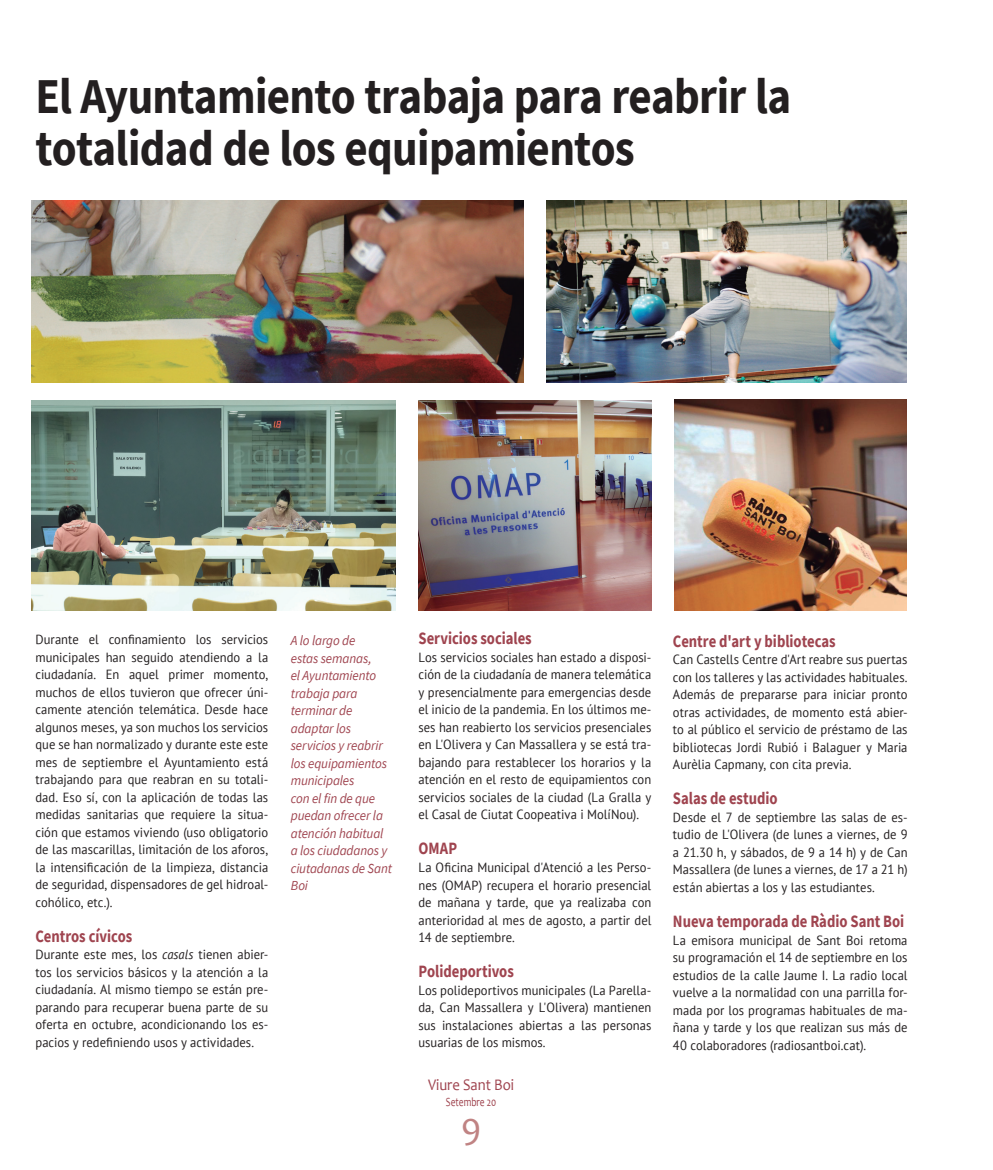
<style>
.page{position:relative;width:993px;height:1170px;background:#fff}
.page>*{position:absolute;margin:0;border:0;box-sizing:border-box;transform-origin:0 0}
.Títol_40{font:700 50px/52.5px "Source Sans Pro";letter-spacing:-.015em;color:#231f20;scale:.9 1}
.t1{font:37.5px "Candara";color:#c08383}
.Titolet{font:700 17.25px "Source Sans Pro";color:#9f444f;scale:.85 1}
.t2{font:16.25px "Candara";color:#9f444f;scale:.9 1}
.Peu_de_foto{font:italic 13.75px/17.5px "Source Sans Pro";letter-spacing:-.01em;color:#9f444f;scale:.95 1}
.Text-base_sense_sagn{font:13.25px/17.5px "PT Sans";color:#231f20;text-align:justify;scale:.95 1}
.t3{font:12.5px "Candara";color:#9f444f;scale:.75 1}
.s1{font-style:italic}
</style>
<div class="page">
<img style="left:418px;top:400px;width:233px;height:210px">
<img style="left:546px;top:201px;width:360px;height:181px">
<img style="left:31px;top:400px;width:365px;height:210px">
<img style="left:31px;top:201px;width:492px;height:181px">
<img style="left:674px;top:400px;width:232px;height:210px">
<p class="Títol_40" style="left:35px;top:69px;width:840px">El Ayuntamiento trabaja para reabrir la totalidad de los equipamientos</p>
<p class="Text-base_sense_sagn" style="left:35px;top:630px;width:246px">Durante el confinamiento los servicios municipales han seguido atendiendo a la ciudadanía. En aquel primer momento, muchos de ellos tuvieron que ofrecer úni&shy;camente atención telemática. Desde hace algunos meses, ya son muchos los servicios que se han normalizado y durante este este mes de septiembre el Ayuntamiento está trabajando para que reabran en su totali&shy;dad. Eso sí, con la aplicación de todas las medidas sanitarias que requiere la situa&shy;ción que estamos viviendo (uso obligatorio de las mascarillas, limitación de los aforos, la intensificación de la limpieza, distancia de seguridad, dispensadores de gel hidroal&shy;cohólico, etc.).</p>
<p class="Titolet" style="left:35px;top:924px;width:115px">Centros cívicos</p>
<p class="Text-base_sense_sagn" style="left:35px;top:945px;width:246px">Durante este mes, los <span class="s1">casals</span> tienen abier&shy;tos los servicios básicos y la atención a la ciudadanía. Al mismo tiempo se están pre&shy;parando para recuperar buena parte de su oferta en octubre, acondicionando los es&shy;pacios y redefiniendo usos y actividades.</p>
<p class="Peu_de_foto" style="left:291px;top:631px;width:108px">A lo largo de<br>estas semanas,<br>el Ayuntamiento trabaja para terminar de adaptar los servicios y reabrir los equipamientos municipales<br>con el fin de que puedan ofrecer la atención habitual a los ciudadanos y ciutadanas de Sant<br>Boi</p>
<p class="Titolet" style="left:418px;top:627px;width:135px">Servicios sociales</p>
<p class="Text-base_sense_sagn" style="left:418px;top:648px;width:246px">Los servicios sociales han estado a disposi&shy;ción de la ciudadanía de manera telemática y presencialmente para emergencias desde el inicio de la pandemia. En los últimos me&shy;ses han reabierto los servicios presenciales en L'Olivera y Can Massallera y se está tra&shy;bajando para restablecer los horarios y la atención en el resto de equipamientos con servicios sociales de la ciudad (La Gralla y el Casal de Ciutat Coopeativa i MolíNou).</p>
<p class="Titolet" style="left:418px;top:837px;width:47px">OMAP</p>
<p class="Text-base_sense_sagn" style="left:418px;top:858px;width:246px">La Oficina Municipal d'Atenció a les Perso&shy;nes (OMAP) recupera el horario presencial de mañana y tarde, que ya realizaba con anterioridad al mes de agosto, a partir del 14 de septiembre.</p>
<p class="Titolet" style="left:418px;top:959px;width:114px">Polideportivos</p>
<p class="Text-base_sense_sagn" style="left:418px;top:980px;width:246px">Los polideportivos municipales (La Parella&shy;da, Can Massallera y L'Olivera) mantienen sus instalaciones abiertas a las personas usuarias de los mismos.</p>
<p class="t2" style="left:428px;top:1073px;width:97px">Viure Sant Boi</p>
<p class="t3" style="left:445px;top:1093px;width:69px">Setembre 20</p>
<h2 class="t1" style="left:460px;top:1102px;width:22px">9</h2>
<p class="Titolet" style="left:672px;top:629px;width:193px">Centre d'art y bibliotecas</p>
<p class="Text-base_sense_sagn" style="left:672px;top:650px;width:248px">Can Castells Centre d'Art reabre sus puertas con los talleres y las actividades habituales.<br>Además de prepararse para iniciar pronto otras actividades, de momento está abier&shy;to al público el servicio de préstamo de las bibliotecas Jordi Rubió i Balaguer y Maria Aurèlia Capmany, con cita previa.</p>
<p class="Titolet" style="left:672px;top:787px;width:125px">Salas de estudio</p>
<p class="Text-base_sense_sagn" style="left:672px;top:808px;width:248px">Desde el 7 de septiembre las salas de es&shy;tudio de L'Olivera (de lunes a viernes, de 9 a 21.30 h, y sábados, de 9 a 14 h) y de Can Massallera (de lunes a viernes, de 17 a 21 h) están abiertas a los y las estudiantes.</p>
<p class="Titolet" style="left:672px;top:909px;width:273px">Nueva temporada de Ràdio Sant Boi</p>
<p class="Text-base_sense_sagn" style="left:672px;top:930px;width:248px">La emisora municipal de Sant Boi retoma su programación el 14 de septiembre en los estudios de la calle Jaume I. La radio local vuelve a la normalidad con una parrilla for&shy;mada por los programas habituales de ma&shy;ñana y tarde y los que realizan sus más de 40 colaboradores (radiosantboi.cat).</p>
</div>
